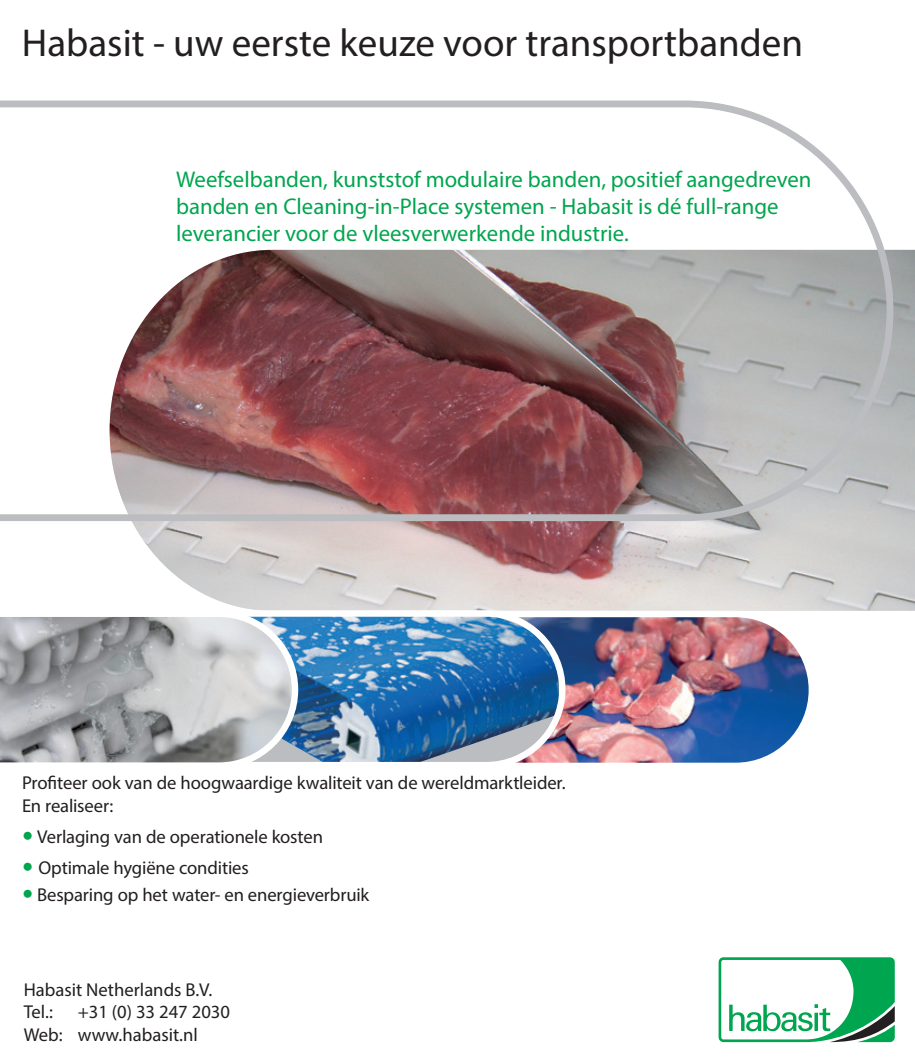
<style>
.page{position:relative;width:915px;height:1063px;background:#fff}
.page>*{position:absolute;margin:0;border:0;box-sizing:border-box;transform-origin:0 0}
.t1{font:39px "Myriad Pro";color:#231f20}
.t2{font:22.8px/26.8px "Myriad Pro";color:#00a54f}
.t3{font:18.6px/22.8px "Myriad Pro";letter-spacing:-.005em;color:#231f20}
.s1{font-family:"Arial";color:#00a54f}
</style>
<div class="page">
<img style="left:134px;top:250px;width:780px;height:361px">
<svg style="left:718px;top:957px;width:176px;height:85px"></svg>
<svg style="left:0;top:100px;width:896px;height:425px"></svg>
<img style="left:568px;top:608px;width:250px;height:155px">
<img style="left:301px;top:607px;width:267px;height:156px">
<svg style="left:0;top:607px;width:301px;height:156px;background:#afb3b7"></svg>
<h1 class="t1" style="left:22px;top:19px;width:782px">Habasit - uw eerste keuze voor transportbanden</h1>
<p class="t2" style="left:176px;top:165px;width:636px">Weefselbanden, kunststof modulaire banden, positief aangedreven banden en Cleaning-in-Place systemen - Habasit is dé full-range leverancier voor de vleesverwerkende industrie.</p>
<p class="t3" style="left:22px;top:771px;width:545px">Profiteer ook van de hoogwaardige kwaliteit van de wereldmarktleider.<br>En realiseer:</p>
<p class="t3" style="left:22px;top:825px;width:302px"><span class="s1">●</span> Verlaging van de operationele kosten</p>
<p class="t3" style="left:22px;top:856px;width:228px"><span class="s1">●</span> Optimale hygiëne condities</p>
<p class="t3" style="left:22px;top:883px;width:349px"><span class="s1">●</span> Besparing op het water- en energieverbruik</p>
<p class="t3" style="left:24px;top:978px;width:190px">Habasit Netherlands B.V.<br>Tel.:</p>
<p class="t3" style="left:24px;top:1001px;width:208px;text-indent:54px">+31 (0) 33 247 2030<br>Web: www.habasit.nl</p>
</div>
